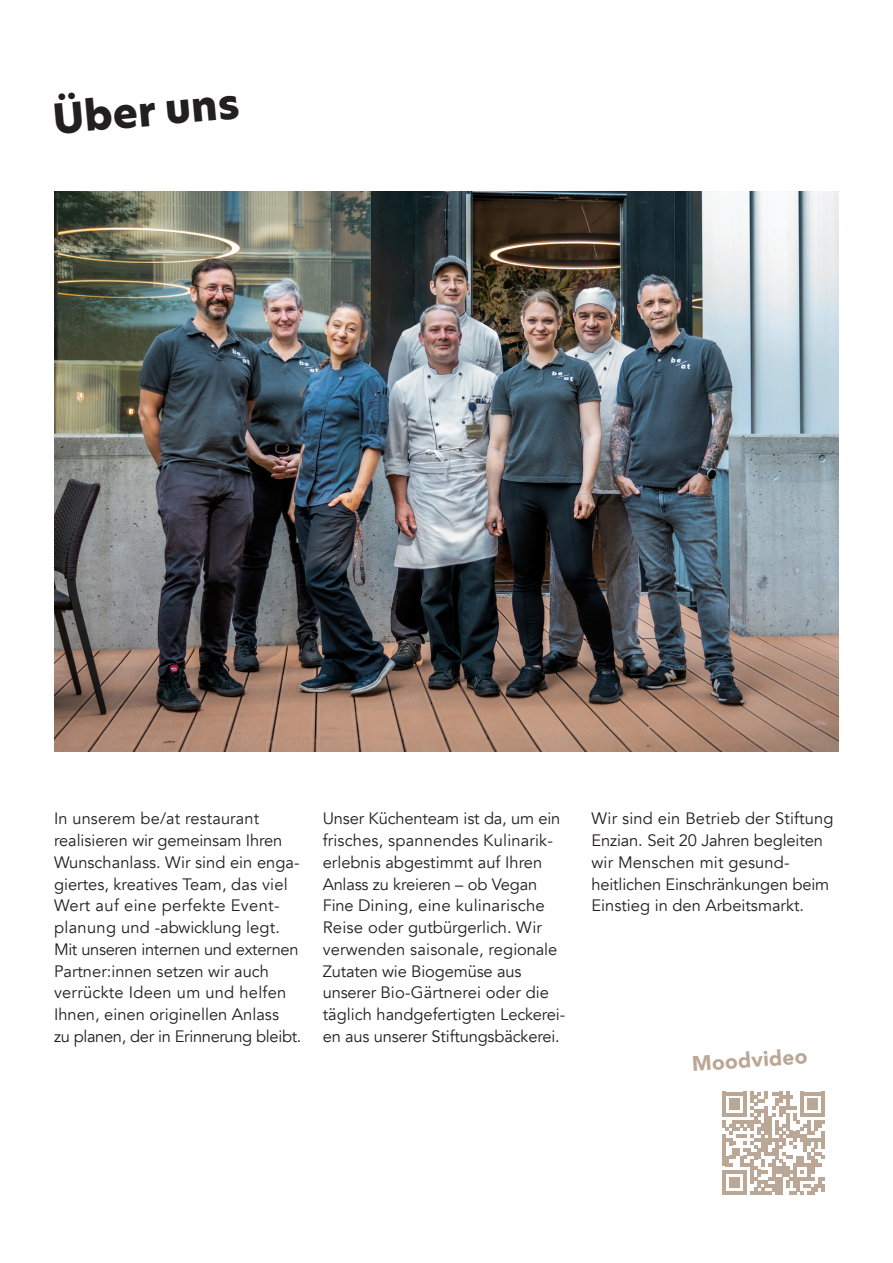
<style>
.page{position:relative;width:893px;height:1263px;background:#fff}
.page>*{position:absolute;margin:0;border:0;box-sizing:border-box;transform-origin:0 0}
.t1{font:800 40.5px "New Hero";color:#231f20}
.t2{font:900 21px "Avenir";color:#bba796}
.t3{font:16.5px/21.8px "Avenir";color:#231f20}
</style>
<div class="page">
<img style="left:54px;top:191px;width:785px;height:560px">
<svg style="left:722px;top:1092px;width:103px;height:103px"></svg>
<h1 class="t1" style="left:51px;top:92px;width:188px;rotate:-5deg">Über uns</h1>
<p class="t3" style="left:54px;top:808px;width:249px">In unserem be/at restaurant realisieren wir gemeinsam Ihren<br>Wunschanlass. Wir sind ein enga&shy;giertes, kreatives Team, das viel<br>Wert auf eine perfekte Event&shy;planung und -abwicklung legt.<br>Mit unseren internen und externen<br>Partner:innen setzen wir auch verrückte Ideen um und helfen<br>Ihnen, einen originellen Anlass<br>zu planen, der in Erinnerung bleibt.</p>
<p class="t3" style="left:323px;top:808px;width:244px">Unser Küchenteam ist da, um ein frisches, spannendes Kulinarik&shy;erlebnis abgestimmt auf Ihren<br>Anlass zu kreieren – ob Vegan<br>Fine Dining, eine kulinarische<br>Reise oder gutbürgerlich. Wir verwenden saisonale, regionale<br>Zutaten wie Biogemüse aus unserer Bio-Gärtnerei oder die täglich handgefertigten Leckerei&shy;en aus unserer Stiftungsbäckerei.</p>
<p class="t3" style="left:591px;top:808px;width:244px">Wir sind ein Betrieb der Stiftung<br>Enzian. Seit 20 Jahren begleiten wir Menschen mit gesund&shy;heitlichen Einschränkungen beim<br>Einstieg in den Arbeitsmarkt.</p>
<p class="t2" style="left:691px;top:1046px;width:117px;rotate:-4deg">Moodvideo</p>
</div>
